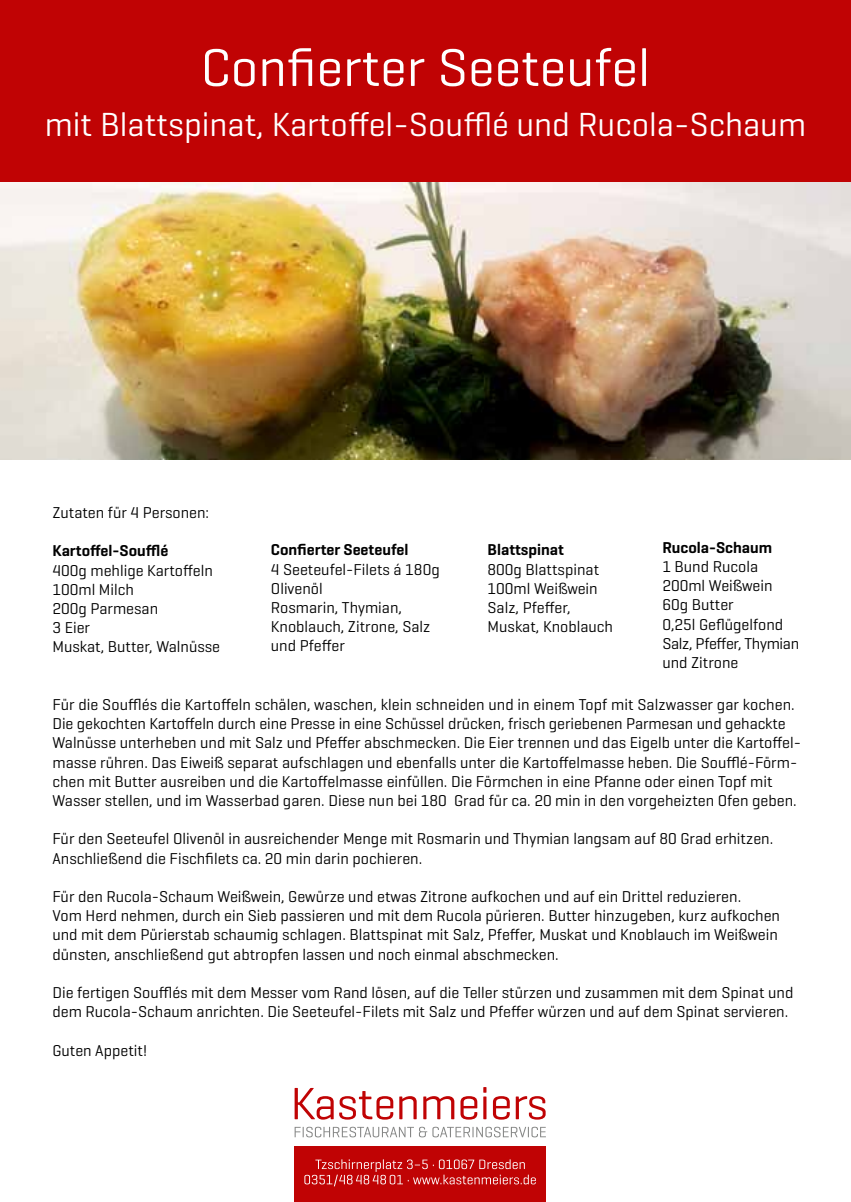
<style>
.page{position:relative;width:851px;height:1202px;background:#fff}
.page>*{position:absolute;margin:0;border:0;box-sizing:border-box;transform-origin:0 0}
.t1{font:54px "Geogrotesque";color:#fff}
.t2{font:34px "Geogrotesque";color:#fff}
.t3{font:16px/19.2px "Geogrotesque";color:#000}
.t4{font:600 16px "Geogrotesque";color:#000}
</style>
<div class="page">
<div style="left:294px;top:1146px;width:252px;height:56px;background:#c00304"></div>
<svg style="left:304px;top:1159px;width:231px;height:27px"></svg>
<svg style="left:294px;top:1088px;width:39px;height:32px"></svg>
<svg style="left:339px;top:1091px;width:54px;height:29px"></svg>
<svg style="left:399px;top:1096px;width:17px;height:23px"></svg>
<svg style="left:423px;top:1096px;width:31px;height:23px"></svg>
<svg style="left:460px;top:1096px;width:17px;height:24px"></svg>
<svg style="left:483px;top:1087px;width:3px;height:6px"></svg>
<hr style="left:483px;top:1096px;width:3px;height:23px;background:#c00304">
<svg style="left:493px;top:1096px;width:16px;height:24px"></svg>
<svg style="left:515px;top:1096px;width:30px;height:24px"></svg>
<svg style="left:294px;top:1127px;width:252px;height:10px"></svg>
<img style="left:0;top:181px;width:850px;height:278px">
<div style="left:0;top:0;width:850px;height:181px;background:#c00304"></div>
<h1 class="t1" style="left:201px;top:34px;width:451px">Confierter Seeteufel</h1>
<h2 class="t2" style="left:45px;top:103px;width:762px">mit Blattspinat, Kartoffel-Soufflé und Rucola-Schaum</h2>
<p class="t3" style="left:52px;top:502px;width:158px">Zutaten für 4 Personen:</p>
<p class="t4" style="left:52px;top:541px;width:117px">Kartoffel-Soufflé</p>
<p class="t3" style="left:52px;top:560px;width:169px">400g mehlige Kartoffeln<br>100ml Milch<br>200g Parmesan<br>3 Eier<br>Muskat, Butter, Walnüsse</p>
<p class="t4" style="left:271px;top:540px;width:139px">Confierter Seeteufel</p>
<p class="t3" style="left:271px;top:559px;width:170px">4 Seeteufel-Filets á 180g<br>Olivenöl<br>Rosmarin, Thymian,<br>Knoblauch, Zitrone, Salz und Pfeffer</p>
<p class="t4" style="left:487px;top:540px;width:78px">Blattspinat</p>
<p class="t3" style="left:487px;top:559px;width:127px">800g Blattspinat<br>100ml Weißwein<br>Salz, Pfeffer,<br>Muskat, Knoblauch</p>
<p class="t4" style="left:662px;top:537px;width:111px">Rucola-Schaum</p>
<p class="t3" style="left:662px;top:556px;width:138px">1 Bund Rucola<br>200ml Weißwein<br>60g Butter<br>0,25l Geflügelfond<br>Salz, Pfeffer, Thymian und Zitrone</p>
<p class="t3" style="left:52px;top:694px;width:750px">Für die Soufflés die Kartoffeln schälen, waschen, klein schneiden und in einem Topf mit Salzwasser gar kochen.<br>Die gekochten Kartoffeln durch eine Presse in eine Schüssel drücken, frisch geriebenen Parmesan und gehackte Walnüsse unterheben und mit Salz und Pfeffer abschmecken. Die Eier trennen und das Eigelb unter die Kartoffel&shy;masse rühren. Das Eiweiß separat aufschlagen und ebenfalls unter die Kartoffelmasse heben. Die Soufflé-Förm&shy;chen mit Butter ausreiben und die Kartoffelmasse einfüllen. Die Förmchen in eine Pfanne oder einen Topf mit Wasser stellen, und im Wasserbad garen. Diese nun bei 180 Grad für ca. 20 min in den vorgeheizten Ofen geben.</p>
<p class="t3" style="left:52px;top:829px;width:722px">Für den Seeteufel Olivenöl in ausreichender Menge mit Rosmarin und Thymian langsam auf 80 Grad erhitzen.<br>Anschließend die Fischfilets ca. 20 min darin pochieren.</p>
<p class="t3" style="left:52px;top:886px;width:729px">Für den Rucola-Schaum Weißwein, Gewürze und etwas Zitrone aufkochen und auf ein Drittel reduzieren.<br>Vom Herd nehmen, durch ein Sieb passieren und mit dem Rucola pürieren. Butter hinzugeben, kurz aufkochen und mit dem Pürierstab schaumig schlagen. Blattspinat mit Salz, Pfeffer, Muskat und Knoblauch im Weißwein dünsten, anschließend gut abtropfen lassen und noch einmal abschmecken.</p>
<p class="t3" style="left:52px;top:982px;width:742px">Die fertigen Soufflés mit dem Messer vom Rand lösen, auf die Teller stürzen und zusammen mit dem Spinat und dem Rucola-Schaum anrichten. Die Seeteufel-Filets mit Salz und Pfeffer würzen und auf dem Spinat servieren.</p>
<p class="t3" style="left:52px;top:1040px;width:96px">Guten Appetit!</p>
</div>
